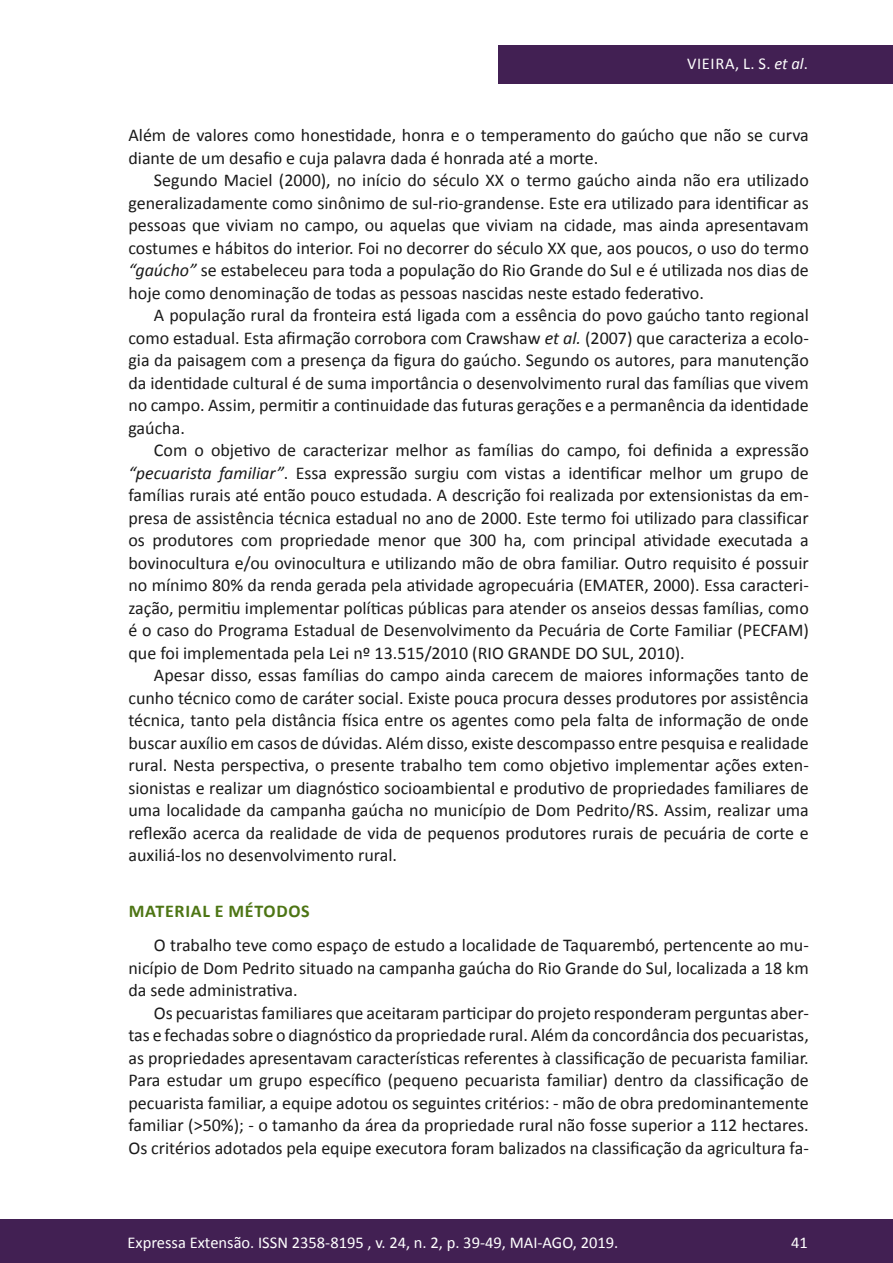
<style>
.page{position:relative;width:893px;height:1263px;background:#fff}
.page>*{position:absolute;margin:0;border:0;box-sizing:border-box;transform-origin:0 0}
.texto{font:18px/22.5px "Calibri";color:#1a1a1a;text-align:justify}
.subtitulo{font:700 18px "Calibri";letter-spacing:.04em;color:#4d7514}
.t1{font:16.5px "Calibri";color:#fff}
.s1{font-style:italic}
</style>
<div class="page">
<div style="left:0;top:1219px;width:893px;height:44px;background:#422053"></div>
<div style="left:498px;top:45px;width:395px;height:39px;background:#422053"></div>
<p class="t1" style="left:687px;top:53px;width:122px">VIEIRA, L. S. <span class="s1">et al</span>.</p>
<p class="texto" style="left:128px;top:124px;width:682px">Além de valores como honestidade, honra e o temperamento do gaúcho que não se curva diante de um desafio e cuja palavra dada é honrada até a morte.</p>
<p class="texto" style="left:128px;top:169px;width:682px;text-indent:26px">Segundo Maciel (2000), no início do século XX o termo gaúcho ainda não era utilizado generalizadamente como sinônimo de sul-rio-grandense. Este era utilizado para identificar as pessoas que viviam no campo, ou aquelas que viviam na cidade, mas ainda apresentavam costumes e hábitos do interior. Foi no decorrer do século XX que, aos poucos, o uso do termo <span class="s1">“gaúcho”</span> se estabeleceu para toda a população do Rio Grande do Sul e é utilizada nos dias de hoje como denominação de todas as pessoas nascidas neste estado federativo.</p>
<p class="texto" style="left:128px;top:304px;width:682px;text-indent:26px">A população rural da fronteira está ligada com a essência do povo gaúcho tanto regional como estadual. Esta afirmação corrobora com Crawshaw <span class="s1">et al.</span> (2007) que caracteriza a ecolo&shy;gia da paisagem com a presença da figura do gaúcho. Segundo os autores, para manutenção da identidade cultural é de suma importância o desenvolvimento rural das famílias que vivem no campo. Assim, permitir a continuidade das futuras gerações e a permanência da identidade gaúcha.</p>
<p class="texto" style="left:128px;top:439px;width:682px;text-indent:26px">Com o objetivo de caracterizar melhor as famílias do campo, foi definida a expressão <span class="s1">“pecuarista familiar”</span>. Essa expressão surgiu com vistas a identificar melhor um grupo de famílias rurais até então pouco estudada. A descrição foi realizada por extensionistas da em&shy;presa de assistência técnica estadual no ano de 2000. Este termo foi utilizado para classificar os produtores com propriedade menor que 300 ha, com principal atividade executada a bovinocultura e/ou ovinocultura e utilizando mão de obra familiar. Outro requisito é possuir no mínimo 80% da renda gerada pela atividade agropecuária (EMATER, 2000). Essa caracteri&shy;zação, permitiu implementar políticas públicas para atender os anseios dessas famílias, como é o caso do Programa Estadual de Desenvolvimento da Pecuária de Corte Familiar (PECFAM) que foi implementada pela Lei nº 13.515/2010 (RIO GRANDE DO SUL, 2010).</p>
<p class="texto" style="left:128px;top:664px;width:682px;text-indent:26px">Apesar disso, essas famílias do campo ainda carecem de maiores informações tanto de cunho técnico como de caráter social. Existe pouca procura desses produtores por assistência técnica, tanto pela distância física entre os agentes como pela falta de informação de onde buscar auxílio em casos de dúvidas. Além disso, existe descompasso entre pesquisa e realidade rural. Nesta perspectiva, o presente trabalho tem como objetivo implementar ações exten&shy;sionistas e realizar um diagnóstico socioambiental e produtivo de propriedades familiares de uma localidade da campanha gaúcha no município de Dom Pedrito/RS. Assim, realizar uma reflexão acerca da realidade de vida de pequenos produtores rurais de pecuária de corte e auxiliá-los no desenvolvimento rural.</p>
<p class="subtitulo" style="left:129px;top:899px;width:182px">MATERIAL E MÉTODOS</p>
<p class="texto" style="left:128px;top:934px;width:682px;text-indent:26px">O trabalho teve como espaço de estudo a localidade de Taquarembó, pertencente ao mu&shy;nicípio de Dom Pedrito situado na campanha gaúcha do Rio Grande do Sul, localizada a 18 km da sede administrativa.</p>
<p class="texto" style="left:128px;top:1002px;width:682px;text-indent:26px">Os pecuaristas familiares que aceitaram participar do projeto responderam perguntas aber&shy;tas e fechadas sobre o diagnóstico da propriedade rural. Além da concordância dos pecuaristas, as propriedades apresentavam características referentes à classificação de pecuarista familiar.<br>Para estudar um grupo específico (pequeno pecuarista familiar) dentro da classificação de pecuarista familiar, a equipe adotou os seguintes critérios: - mão de obra predominantemente familiar (&gt;50%); - o tamanho da área da propriedade rural não fosse superior a 112 hectares.<br>Os critérios adotados pela equipe executora foram balizados na classificação da agricultura fa-</p>
<p class="t1" style="left:128px;top:1231px;width:492px">Expressa Extensão. ISSN 2358-8195 , v. 24, n. 2, p. 39-49, MAI-AGO, 2019.</p>
<p class="t1" style="left:791px;top:1231px;width:18px">41</p>
</div>
